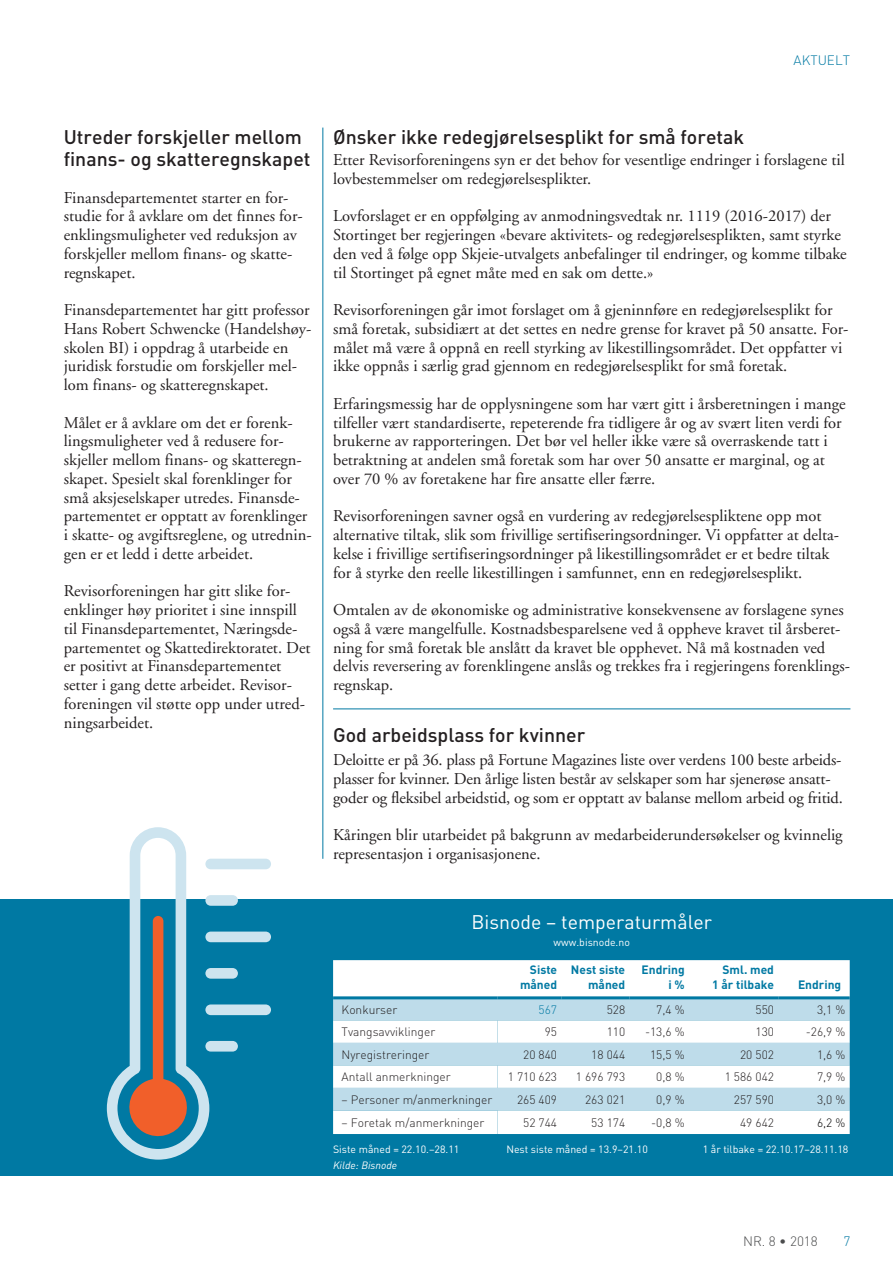
<style>
.page{position:relative;width:893px;height:1263px;background:#fff}
.page>*{position:absolute;margin:0;border:0;box-sizing:border-box;transform-origin:0 0}
.t1{font:500 19.5px/22.5px "DIN";color:#231f20}
.t2{font:19.5px "DIN";color:#fff}
.t3{font:16.5px/18.8px "Adobe Garamond";color:#231f20}
.t4{font:300 13.5px "DIN";color:#4b4c4d}
.t5{font:300 13.5px "DIN";color:#0079a3}
.t6{font:300 12px "DIN";color:#231f20}
.t7{font:700 12px/15px "DIN";color:#0079a3;text-align:right}
.t8{font:300 12px "DIN";color:#000}
.t9{font:300 12px "DIN";color:#0079a3}
.t10{font:10.5px "DIN";color:#fff}
.t11{font:italic 10.5px "DIN";color:#fff}
</style>
<div class="page">
<div style="left:0;top:900px;width:893px;height:276px;background:#0079a3"></div>
<div style="left:333px;top:960px;width:517px;height:36px;background:#fff"></div>
<div style="left:333px;top:999px;width:517px;height:21px;background:#bedcea"></div>
<svg style="left:333px;top:1020px;width:517px;height:114px;background:#e3f0f5"></svg>
<svg style="left:107px;top:827px;width:164px;height:332px"></svg>
<hr style="left:333px;top:708px;width:517px;height:1px;background:#0079a3">
<hr style="left:322px;top:128px;width:1px;height:731px;background:#0079a3">
<p class="t5" style="left:794px;top:52px;width:58px">AKTUELT</p>
<p class="t1" style="left:64px;top:125px;width:248px">Utreder forskjeller mellom finans- og skatteregnskapet</p>
<p class="t3" style="left:64px;top:188px;width:240px">Finansdepartementet starter en for&shy;studie for å avklare om det finnes for&shy;enklingsmuligheter ved reduksjon av forskjeller mellom finans- og skatte&shy;regnskapet.</p>
<p class="t3" style="left:64px;top:301px;width:249px">Finansdepartementet har gitt professor Hans Robert Schwencke (Handelshøy&shy;skolen BI) i oppdrag å utarbeide en juridisk forstudie om forskjeller mel&shy;lom finans- og skatteregnskapet.</p>
<p class="t3" style="left:64px;top:413px;width:249px">Målet er å avklare om det er forenk&shy;lingsmuligheter ved å redusere for&shy;skjeller mellom finans- og skatteregn&shy;skapet. Spesielt skal forenklinger for små aksjeselskaper utredes. Finansde&shy;partementet er opptatt av forenklinger i skatte- og avgiftsreglene, og utrednin&shy;gen er et ledd i dette arbeidet.</p>
<p class="t3" style="left:64px;top:582px;width:248px">Revisorforeningen har gitt slike for&shy;enklinger høy prioritet i sine innspill til Finansdepartementet, Næringsde&shy;partementet og Skattedirektoratet. Det er positivt at Finansdepartementet setter i gang dette arbeidet. Revisor&shy;foreningen vil støtte opp under utred&shy;ningsarbeidet.</p>
<p class="t1" style="left:333px;top:125px;width:413px">Ønsker ikke redegjørelsesplikt for små foretak</p>
<p class="t3" style="left:333px;top:151px;width:513px">Etter Revisorforeningens syn er det behov for vesentlige endringer i forslagene til lovbestemmelser om redegjørelsesplikter.</p>
<p class="t3" style="left:333px;top:207px;width:515px">Lovforslaget er en oppfølging av anmodningsvedtak nr. 1119 (2016-2017) der Stortinget ber regjeringen «bevare aktivitets- og redegjørelsesplikten, samt styrke den ved å følge opp Skjeie-utvalgets anbefalinger til endringer, og komme tilbake til Stortinget på egnet måte med en sak om dette.»</p>
<p class="t3" style="left:333px;top:301px;width:517px">Revisorforeningen går imot forslaget om å gjeninnføre en redegjørelsesplikt for små foretak, subsidiært at det settes en nedre grense for kravet på 50 ansatte. For&shy;målet må være å oppnå en reell styrking av likestillingsområdet. Det oppfatter vi ikke oppnås i særlig grad gjennom en redegjørelsesplikt for små foretak.</p>
<p class="t3" style="left:333px;top:395px;width:514px">Erfaringsmessig har de opplysningene som har vært gitt i årsberetningen i mange tilfeller vært standardiserte, repeterende fra tidligere år og av svært liten verdi for brukerne av rapporteringen. Det bør vel heller ikke være så overraskende tatt i betraktning at andelen små foretak som har over 50 ansatte er marginal, og at over 70 % av foretakene har fire ansatte eller færre.</p>
<p class="t3" style="left:333px;top:507px;width:507px">Revisorforeningen savner også en vurdering av redegjørelsespliktene opp mot alternative tiltak, slik som frivillige sertifiseringsordninger. Vi oppfatter at delta&shy;kelse i frivillige sertifiseringsordninger på likestillingsområdet er et bedre tiltak for å styrke den reelle likestillingen i samfunnet, enn en redegjørelsesplikt.</p>
<p class="t3" style="left:333px;top:601px;width:518px">Omtalen av de økonomiske og administrative konsekvensene av forslagene synes også å være mangelfulle. Kostnadsbesparelsene ved å oppheve kravet til årsberet&shy;ning for små foretak ble anslått da kravet ble opphevet. Nå må kostnaden ved delvis reversering av forenklingene anslås og trekkes fra i regjeringens forenklings&shy;regnskap.</p>
<p class="t1" style="left:333px;top:723px;width:254px">God arbeidsplass for kvinner</p>
<p class="t3" style="left:333px;top:751px;width:511px">Deloitte er på 36. plass på Fortune Magazines liste over verdens 100 beste arbeids&shy;plasser for kvinner. Den årlige listen består av selskaper som har sjenerøse ansatt&shy;goder og fleksibel arbeidstid, og som er opptatt av balanse mellom arbeid og fritid.</p>
<p class="t3" style="left:333px;top:826px;width:511px">Kåringen blir utarbeidet på bakgrunn av medarbeiderundersøkelser og kvinnelig representasjon i organisasjonene.</p>
<p class="t2" style="left:471px;top:910px;width:242px">Bisnode – temperaturmåler</p>
<p class="t10" style="left:554px;top:935px;width:78px">www.bisnode.no</p>
<p class="t7" style="left:520px;top:962px;width:39px">Siste måned</p>
<p class="t7" style="left:571px;top:962px;width:56px">Nest siste måned</p>
<p class="t7" style="left:642px;top:962px;width:45px">Endring i%</p>
<p class="t7" style="left:712px;top:962px;width:63px">Sml. med<br>1 år tilbake</p>
<p class="t7" style="left:798px;top:977px;width:45px">Endring</p>
<p class="t6" style="left:342px;top:1002px;width:57px">Konkurser</p>
<p class="t9" style="left:539px;top:1002px;width:20px">567</p>
<p class="t6" style="left:607px;top:1002px;width:20px">528</p>
<p class="t6" style="left:656px;top:1002px;width:30px">7,4 %</p>
<p class="t6" style="left:755px;top:1002px;width:20px">550</p>
<p class="t6" style="left:817px;top:1002px;width:30px">3,1 %</p>
<p class="t6" style="left:342px;top:1025px;width:95px">Tvangsavviklinger</p>
<p class="t6" style="left:545px;top:1025px;width:14px">95</p>
<p class="t6" style="left:607px;top:1025px;width:20px">110</p>
<p class="t6" style="left:645px;top:1025px;width:41px">-13,6 %</p>
<p class="t6" style="left:755px;top:1025px;width:20px">130</p>
<p class="t6" style="left:806px;top:1025px;width:41px">-26,9 %</p>
<p class="t6" style="left:342px;top:1047px;width:89px">Nyregistreringer</p>
<p class="t6" style="left:523px;top:1047px;width:35px">20 840</p>
<p class="t6" style="left:591px;top:1047px;width:35px">18 044</p>
<p class="t6" style="left:650px;top:1047px;width:36px">15,5 %</p>
<p class="t6" style="left:740px;top:1047px;width:35px">20 502</p>
<p class="t6" style="left:817px;top:1047px;width:30px">1,6 %</p>
<p class="t6" style="left:342px;top:1070px;width:111px">Antall anmerkninger</p>
<p class="t6" style="left:508px;top:1070px;width:51px">1 710 623</p>
<p class="t6" style="left:576px;top:1070px;width:51px">1 696 793</p>
<p class="t6" style="left:656px;top:1070px;width:30px">0,8 %</p>
<p class="t6" style="left:725px;top:1070px;width:51px">1 586 042</p>
<p class="t6" style="left:817px;top:1070px;width:30px">7,9 %</p>
<p class="t6" style="left:342px;top:1092px;width:152px">– Personer m/anmerkninger</p>
<p class="t6" style="left:517px;top:1092px;width:42px">265 409</p>
<p class="t6" style="left:585px;top:1092px;width:42px">263 021</p>
<p class="t6" style="left:656px;top:1092px;width:30px">0,9 %</p>
<p class="t6" style="left:734px;top:1092px;width:42px">257 590</p>
<p class="t6" style="left:817px;top:1092px;width:30px">3,0 %</p>
<p class="t6" style="left:342px;top:1115px;width:144px">– Foretak m/anmerkninger</p>
<p class="t6" style="left:523px;top:1115px;width:35px">52 744</p>
<p class="t6" style="left:591px;top:1115px;width:35px">53 174</p>
<p class="t6" style="left:651px;top:1115px;width:35px">-0,8 %</p>
<p class="t6" style="left:740px;top:1115px;width:35px">49 642</p>
<p class="t8" style="left:817px;top:1115px;width:30px">6,2 %</p>
<p class="t10" style="left:333px;top:1142px;width:128px">Siste måned = 22.10.–28.11</p>
<p class="t10" style="left:506px;top:1142px;width:143px">Nest siste måned = 13.9–21.10</p>
<p class="t10" style="left:703px;top:1142px;width:147px">1 år tilbake = 22.10.17–28.11.18</p>
<p class="t11" style="left:333px;top:1159px;width:66px">Kilde: Bisnode</p>
<p class="t4" style="left:743px;top:1232px;width:76px">NR. 8 • 2018</p>
<p class="t5" style="left:843px;top:1232px;width:8px">7</p>
</div>
